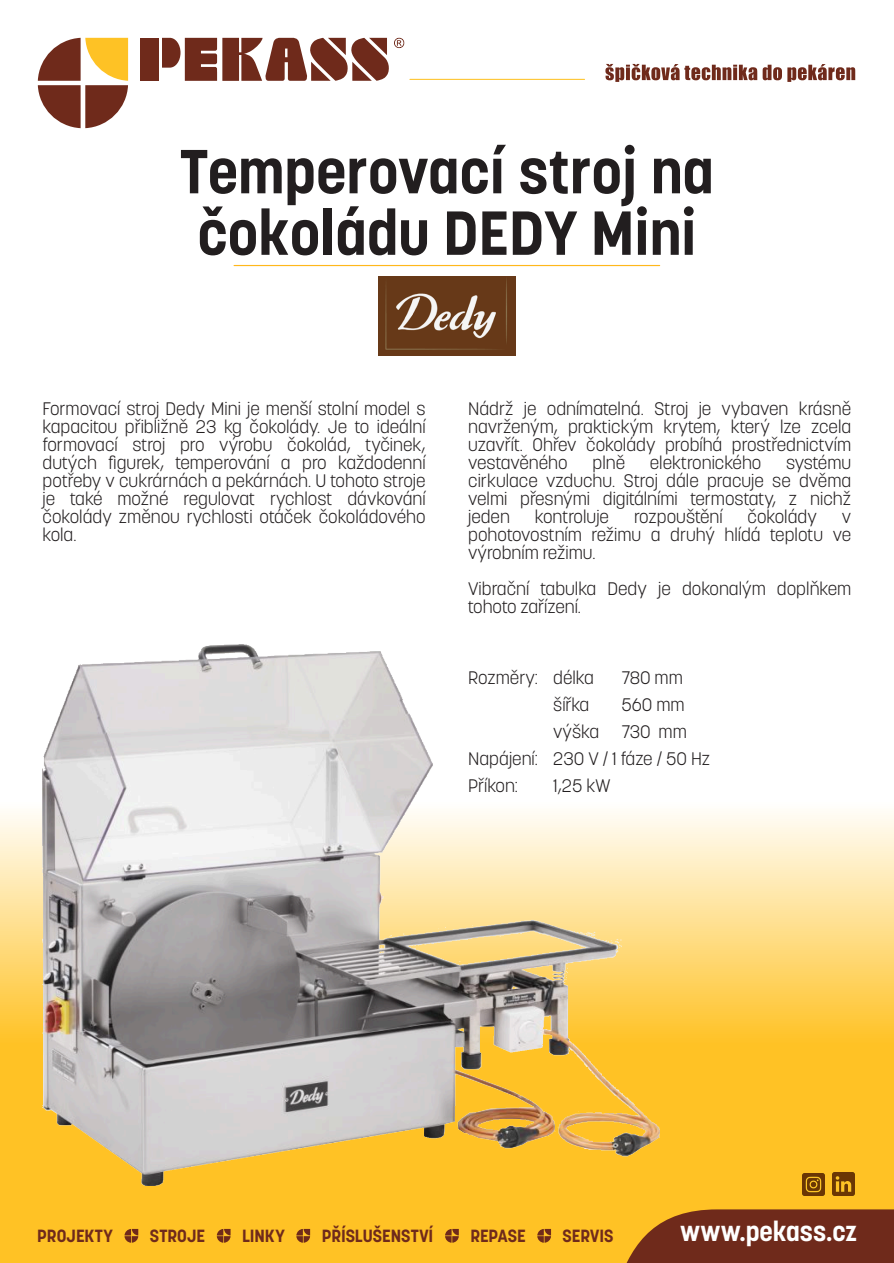
<style>
.page{position:relative;width:894px;height:1263px;background:#fff}
.page>*{position:absolute;margin:0;border:0;box-sizing:border-box;transform-origin:0 0}
.t1{font:700 61.5px/61.5px "Korolev";color:#221e1f}
.t2{font:700 27px "Korolev";color:#fff}
.t3{font:300 18px/18px "Korolev";color:#221e1f;text-align:justify}
.t4{font:700 17.55px "Korolev";color:#6f2a1b}
</style>
<div class="page">
<hr style="left:234px;top:265px;width:425px;height:1px;background:#ffb81c">
<svg style="left:0;top:800px;width:893px;height:463px;background:#fece53"></svg>
<svg style="left:124px;top:1229px;width:14px;height:14px"></svg>
<svg style="left:217px;top:1229px;width:13px;height:14px"></svg>
<svg style="left:296px;top:1229px;width:14px;height:14px"></svg>
<svg style="left:445px;top:1229px;width:13px;height:14px"></svg>
<svg style="left:537px;top:1229px;width:14px;height:14px"></svg>
<svg style="left:605px;top:64px;width:249px;height:18px"></svg>
<hr style="left:410px;top:79px;width:174px;height:1px;background:#fec225">
<svg style="left:38px;top:38px;width:90px;height:90px"></svg>
<div style="left:140px;top:38px;width:19px;height:43px;background:#6f2a1b"></div>
<svg style="left:162px;top:38px;width:242px;height:43px"></svg>
<svg style="left:617px;top:1209px;width:277px;height:54px;background:#813d1c"></svg>
<img style="left:802px;top:1173px;width:22px;height:22px">
<img style="left:831px;top:1173px;width:23px;height:22px">
<img style="left:378px;top:277px;width:137px;height:78px">
<img style="left:43px;top:644px;width:616px;height:541px">
<h1 class="t1" style="left:180px;top:147px;width:535px">Temperovací stroj na čokoládu DEDY Mini</h1>
<p class="t3" style="left:43px;top:401px;width:384px">Formovací stroj Dedy Mini je menší stolní model s kapacitou přibližně 23 kg čokolády. Je to ideální formovací stroj pro výrobu čokolád, tyčinek, dutých figurek, temperování a pro každodenní potřeby v cukrárnách a pekárnách. U tohoto stroje je také možné regulovat rychlost dávkování čokolády změnou rychlosti otáček čokoládového kola.</p>
<p class="t3" style="left:468px;top:401px;width:384px">Nádrž je odnímatelná. Stroj je vybaven krásně navrženým, praktickým krytem, který lze zcela uzavřít. Ohřev čokolády probíhá prostřednictvím vestavěného</p>
<p class="t3" style="left:468px;top:455px;width:384px;text-indent:318px">systému cirkulace vzduchu. Stroj dále pracuje se dvěma velmi přesnými digitálními termostaty, z nichž jeden</p>
<p class="t3" style="left:592px;top:455px;width:34px">plně</p>
<p class="t3" style="left:649px;top:455px;width:113px">elektronického</p>
<p class="t3" style="left:534px;top:509px;width:75px">kontroluje</p>
<p class="t3" style="left:633px;top:509px;width:90px">rozpouštění</p>
<p class="t3" style="left:747px;top:509px;width:71px">čokolády</p>
<p class="t3" style="left:468px;top:509px;width:384px;text-indent:373px">v pohotovostním režimu a druhý hlídá teplotu ve výrobním režimu.</p>
<p class="t3" style="left:468px;top:581px;width:384px">Vibrační tabulka Dedy je dokonalým doplňkem tohoto zařízení.</p>
<p class="t3" style="left:468px;top:671px;width:127px">Rozměry: délka</p>
<p class="t3" style="left:621px;top:671px;width:63px">780 mm</p>
<p class="t3" style="left:553px;top:698px;width:38px">šířka</p>
<p class="t3" style="left:621px;top:698px;width:65px">560 mm</p>
<p class="t3" style="left:553px;top:725px;width:135px">výška 730 mm</p>
<p class="t3" style="left:468px;top:752px;width:244px">Napájení: 230 V / 1 fáze / 50 Hz</p>
<p class="t3" style="left:468px;top:779px;width:51px">Příkon:</p>
<p class="t3" style="left:553px;top:779px;width:59px">1,25 kW</p>
<p class="t4" style="left:37px;top:1224px;width:77px">PROJEKTY</p>
<p class="t4" style="left:150px;top:1224px;width:57px">STROJE</p>
<p class="t4" style="left:242px;top:1224px;width:44px">LINKY</p>
<p class="t4" style="left:321px;top:1224px;width:113px">PŘÍSLUŠENSTVÍ</p>
<p class="t4" style="left:470px;top:1224px;width:57px">REPASE</p>
<p class="t4" style="left:562px;top:1224px;width:52px">SERVIS</p>
<h2 class="t2" style="left:680px;top:1215px;width:178px">www.pekass.cz</h2>
</div>
